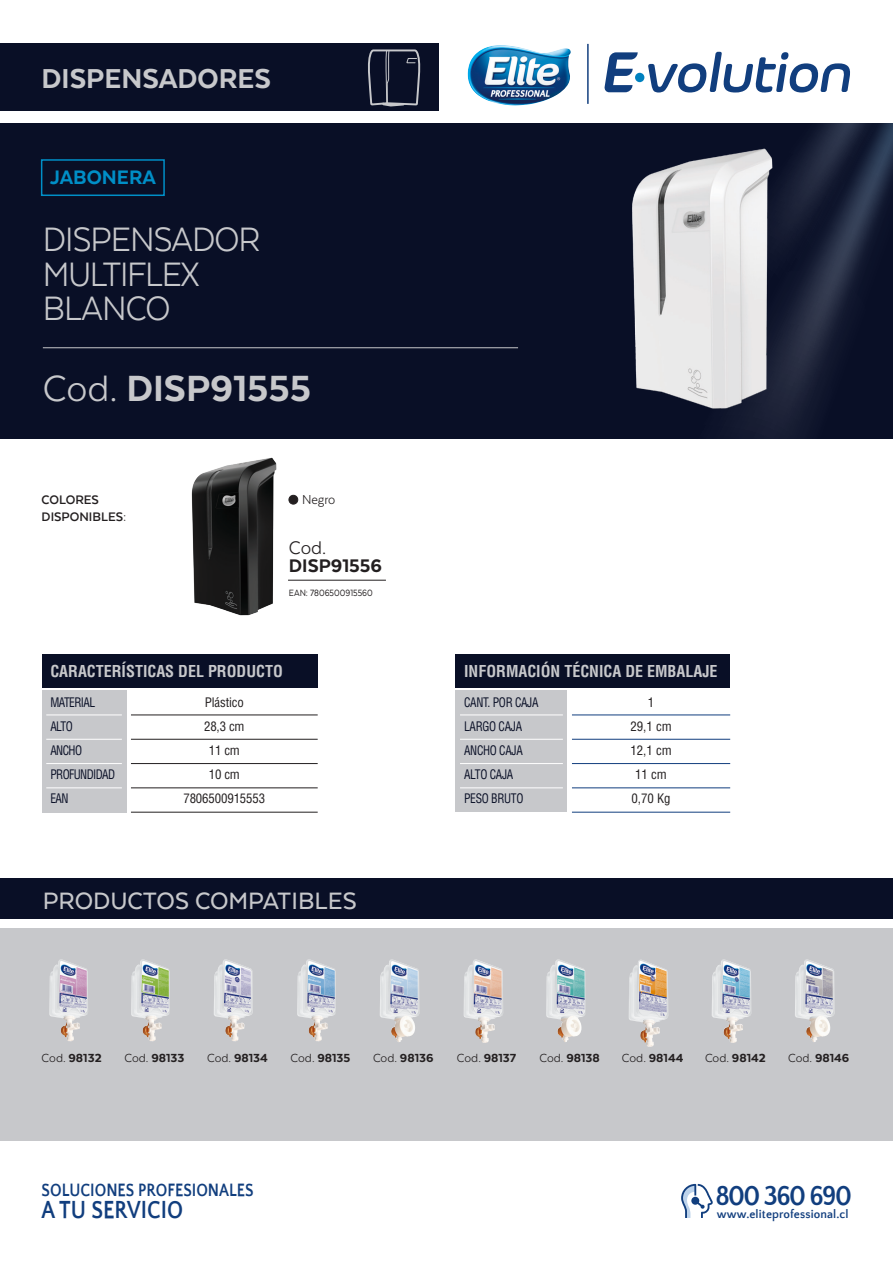
<style>
.page{position:relative;width:893px;height:1263px;background:#fff}
.page>*{position:absolute;margin:0;border:0;box-sizing:border-box;transform-origin:0 0}
.t1{font:800 42px "Texta";color:#c7c8cb}
.t2{font:39px/34.5px "Texta";letter-spacing:-.025em;color:#c7c8cb;scale:.95 1}
.t3{font:800 31.5px "Texta";color:#c7c8cb}
.t4{font:700 28.65px "Quattrocento Sans";letter-spacing:-.06em;color:#113e7e;scale:.93 1}
.t5{font:500 27.3px "Texta";color:#c7c8cb}
.t6{font:700 25.5px "Quattrocento Sans";color:#113e7e;scale:.85 1}
.t7{font:800 22.5px "Texta";color:#008fc7}
.t8{font:800 21px "Texta";color:#231f20}
.t9{font:21px "Texta";color:#231f20}
.t10{font:700 18.45px "Quattrocento Sans";color:#113e7e;scale:.85 1}
.t11{font:700 condensed 16.05px "Helvetica LT Std";color:#c7c8cb}
.t12{font:15px "Texta";letter-spacing:-.005em;color:#231f20;scale:.95 1}
.t13{font:700 14.25px/16.5px "Texta";color:#231f20}
.t14{font:800 13.5px "Texta";color:#231f20}
.t15{font:condensed 12.75px/24px "Helvetica LT Std";letter-spacing:-.01em;color:#231f20;text-align:center}
.t16{font:condensed 12.75px/24px "Helvetica LT Std";letter-spacing:-.025em;color:#090f26;scale:.9 1}
.t17{font:condensed 12.75px/24px "Helvetica LT Std";letter-spacing:-.05em;color:#090f26;scale:.9 1}
.t18{font:700 12px "Quattrocento Sans";letter-spacing:.01em;color:#113e7e}
.t19{font:10.5px "Texta";color:#231f20;scale:.9 1}
.s1{font-weight:400}
</style>
<div class="page">
<div style="left:0;top:123px;width:893px;height:316px;background:#090f26"></div>
<div style="left:0;top:43px;width:438px;height:68px;background:#090f26"></div>
<hr style="left:131px;top:715px;width:187px;height:1px;background:#231f20">
<hr style="left:131px;top:739px;width:187px;height:1px;background:#231f20">
<hr style="left:131px;top:763px;width:187px;height:1px;background:#231f20">
<hr style="left:131px;top:788px;width:187px;height:1px;background:#231f20">
<hr style="left:131px;top:812px;width:187px;height:1px;background:#231f20">
<div style="left:42px;top:690px;width:84px;height:123px;background:#c7c8cb"></div>
<div style="left:42px;top:654px;width:276px;height:33px;background:#090f26"></div>
<hr style="left:46px;top:714px;width:76px;height:1px;background:#fff">
<hr style="left:46px;top:739px;width:76px;height:1px;background:#fff">
<hr style="left:46px;top:763px;width:76px;height:1px;background:#fff">
<hr style="left:46px;top:787px;width:76px;height:1px;background:#fff">
<hr style="left:572px;top:715px;width:158px;height:1px;background:#113e7e">
<hr style="left:572px;top:739px;width:158px;height:1px;background:#113e7e">
<hr style="left:572px;top:763px;width:158px;height:1px;background:#113e7e">
<hr style="left:572px;top:812px;width:158px;height:1px;background:#113e7e">
<hr style="left:572px;top:788px;width:158px;height:1px;background:#113e7e">
<div style="left:455px;top:690px;width:112px;height:122px;background:#c7c8cb"></div>
<div style="left:455px;top:654px;width:275px;height:33px;background:#090f26"></div>
<hr style="left:460px;top:714px;width:103px;height:1px;background:#fff">
<hr style="left:460px;top:739px;width:103px;height:1px;background:#fff">
<hr style="left:460px;top:763px;width:103px;height:1px;background:#fff">
<hr style="left:460px;top:787px;width:103px;height:1px;background:#fff">
<svg style="left:681px;top:1184px;width:32px;height:34px"></svg>
<div style="left:41px;top:159px;width:124px;height:37px;border:2px solid #008fc7"></div>
<hr style="left:587px;top:44px;width:2px;height:60px;background:#113e7e">
<div style="left:635px;top:73px;width:9px;height:9px;background:#0081bf;border-radius:50%"></div>
<svg style="left:648px;top:52px;width:202px;height:41px"></svg>
<svg style="left:604px;top:52px;width:34px;height:40px"></svg>
<img style="left:467px;top:45px;width:104px;height:61px">
<svg style="left:368px;top:49px;width:52px;height:58px"></svg>
<img style="left:429px;top:123px;width:464px;height:316px">
<hr style="left:43px;top:347px;width:475px;height:1px;background:#c7c8cb">
<img style="left:191px;top:458px;width:86px;height:158px">
<hr style="left:288px;top:580px;width:98px;height:1px;background:#231f20">
<div style="left:289px;top:495px;width:9px;height:9px;background:#231f20;border-radius:50%"></div>
<div style="left:289px;top:495px;width:9px;height:9px;border:1px solid #231f20;border-radius:50%"></div>
<div style="left:0;top:928px;width:893px;height:213px;background:#c7c8cb"></div>
<div style="left:0;top:878px;width:893px;height:41px;background:#090f26"></div>
<img style="left:297px;top:959px;width:39px;height:82px">
<img style="left:49px;top:959px;width:39px;height:82px">
<img style="left:214px;top:959px;width:39px;height:82px">
<img style="left:712px;top:959px;width:39px;height:84px">
<img style="left:795px;top:959px;width:39px;height:83px">
<img style="left:546px;top:959px;width:40px;height:83px">
<img style="left:463px;top:959px;width:40px;height:84px">
<img style="left:629px;top:960px;width:39px;height:87px">
<img style="left:380px;top:959px;width:39px;height:83px">
<img style="left:131px;top:959px;width:39px;height:82px">
<h3 class="t3" style="left:42px;top:62px;width:231px">DISPENSADORES</h3>
<h3 class="t7" style="left:50px;top:166px;width:108px">JABONERA</h3>
<h2 class="t2" style="left:43px;top:222px;width:231px">DISPENSADOR<br>MULTIFLEX<br>BLANCO</h2>
<h1 class="t1" style="left:43px;top:367px;width:270px"><span class="s1">Cod.</span> DISP91555</h1>
<p class="t13" style="left:42px;top:492px;width:86px">COLORES<br>DISPONIBLES:</p>
<p class="t12" style="left:302px;top:492px;width:37px">Negro</p>
<h3 class="t9" style="left:289px;top:537px;width:39px">Cod.</h3>
<h3 class="t8" style="left:289px;top:555px;width:95px">DISP91556</h3>
<p class="t19" style="left:289px;top:587px;width:95px">EAN: 7806500915560</p>
<p class="t11" style="left:50px;top:661px;width:234px">CARACTERÍSTICAS DEL PRODUCTO</p>
<p class="t17" style="left:50px;top:690px;width:73px">MATERIAL<br>ALTO<br>ANCHO<br>PROFUNDIDAD<br>EAN</p>
<p class="t15" style="left:183px;top:690px;width:83px">Plástico<br>28,3 cm<br>11 cm<br>10 cm<br>7806500915553</p>
<h3 class="t5" style="left:43px;top:886px;width:315px">PRODUCTOS COMPATIBLES</h3>
<p class="t11" style="left:464px;top:661px;width:255px">INFORMACIÓN TÉCNICA DE EMBALAJE</p>
<p class="t16" style="left:464px;top:690px;width:84px">CANT. POR CAJA<br>LARGO CAJA<br>ANCHO CAJA<br>ALTO CAJA<br>PESO BRUTO</p>
<p class="t15" style="left:630px;top:690px;width:43px">1<br>29,1 cm<br>12,1 cm<br>11 cm<br>0,70 Kg</p>
<p class="t14" style="left:42px;top:1050px;width:61px"><span class="s1">Cod.</span> 98132</p>
<p class="t14" style="left:124px;top:1050px;width:61px"><span class="s1">Cod.</span> 98133</p>
<p class="t14" style="left:207px;top:1050px;width:62px"><span class="s1">Cod.</span> 98134</p>
<p class="t14" style="left:291px;top:1050px;width:61px"><span class="s1">Cod.</span> 98135</p>
<p class="t14" style="left:373px;top:1050px;width:62px"><span class="s1">Cod.</span> 98136</p>
<p class="t14" style="left:457px;top:1050px;width:61px"><span class="s1">Cod.</span> 98137</p>
<p class="t14" style="left:539px;top:1050px;width:62px"><span class="s1">Cod.</span> 98138</p>
<p class="t14" style="left:622px;top:1050px;width:63px"><span class="s1">Cod.</span> 98144</p>
<p class="t14" style="left:705px;top:1050px;width:62px"><span class="s1">Cod.</span> 98142</p>
<p class="t14" style="left:788px;top:1050px;width:63px"><span class="s1">Cod.</span> 98146</p>
<h3 class="t10" style="left:42px;top:1181px;width:251px">SOLUCIONES PROFESIONALES</h3>
<h3 class="t6" style="left:42px;top:1196px;width:168px">A TU SERVICIO</h3>
<h3 class="t4" style="left:715px;top:1180px;width:148px">800 360 690</h3>
<p class="t18" style="left:717px;top:1208px;width:133px">www.eliteprofessional.cl</p>
</div>
